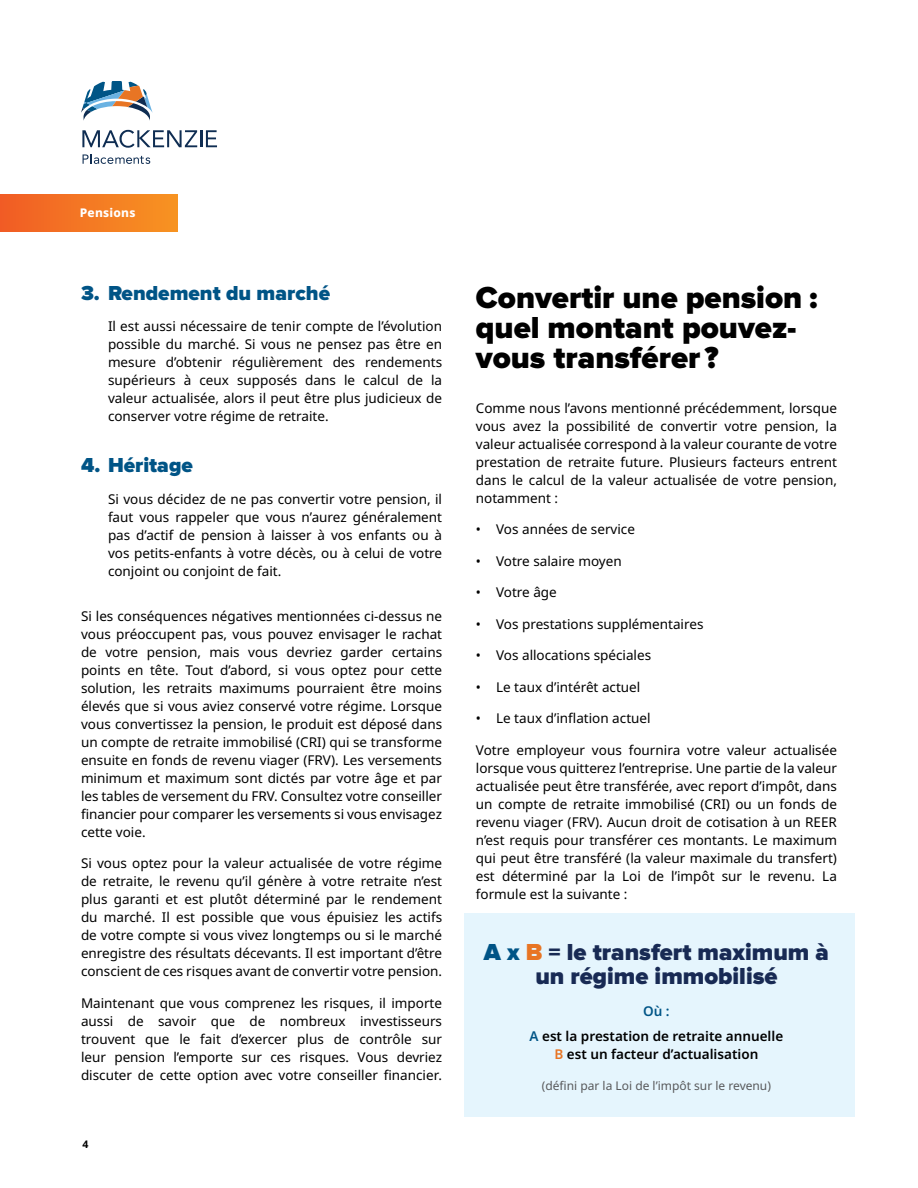
<style>
.page{position:relative;width:918px;height:1188px;background:#fff}
.page>*{position:absolute;margin:0;border:0;box-sizing:border-box;transform-origin:0 0}
.Heading_Level_1{font:900 31.5px/30px "Proxima Nova";color:#000}
.Heading_Level_2_-_MI{font:900 24px/24px "Proxima Nova";color:#182a54;text-align:center}
.Heading_Level_2_-_MI-2{font:900 21px "Proxima Nova";color:#005486}
.body{font:13.5px/18px "Noto Sans";color:#000;text-align:justify}
.body-2{font:600 13.5px/18px "Noto Sans";color:#000;text-align:center}
.body-3{font:600 13.5px "Noto Sans";color:#005587}
.body-4{font:12px "Noto Sans";color:#58595b}
.t1{font:800 12px "Noto Sans";letter-spacing:.015em;color:#fff}
.t2{font:700 10.5px "Noto Sans";color:#000}
.s1{color:#005486}
.s2{color:#e87524}
</style>
<div class="page">
<svg style="left:81px;top:81px;width:72px;height:40px"></svg>
<svg style="left:82px;top:130px;width:135px;height:18px"></svg>
<svg style="left:83px;top:154px;width:67px;height:10px"></svg>
<div style="left:0;top:194px;width:177px;height:38px;background:linear-gradient(to right,#f15d25,#f79422)"></div>
<div style="left:464px;top:914px;width:391px;height:203px;background:#e5f5fd"></div>
<p class="t1" style="left:80px;top:204px;width:57px">Pensions</p>
<p class="Heading_Level_2_-_MI-2" style="left:81px;top:283px;width:251px">3. Rendement du marché</p>
<p class="body" style="left:108px;top:318px;width:336px">Il est aussi nécessaire de tenir compte de l’évolution possible du marché. Si vous ne pensez pas être en mesure d’obtenir régulièrement des rendements supérieurs à ceux supposés dans le calcul de la valeur actualisée, alors il peut être plus judicieux de conserver votre régime de retraite.</p>
<p class="Heading_Level_2_-_MI-2" style="left:81px;top:456px;width:113px">4. Héritage</p>
<p class="body" style="left:108px;top:490px;width:336px">Si vous décidez de ne pas convertir votre pension, il faut vous rappeler que vous n’aurez généralement pas d’actif de pension à laisser à vos enfants ou à vos petits-enfants à votre décès, ou à celui de votre conjoint ou conjoint de fait.</p>
<p class="body" style="left:81px;top:607px;width:363px">Si les conséquences négatives mentionnées ci-dessus ne vous préoccupent pas, vous pouvez envisager le rachat de votre pension, mais vous devriez garder certains points en tête. Tout d’abord, si vous optez pour cette solution, les retraits maximums pourraient être moins élevés que si vous aviez conservé votre régime. Lorsque vous convertissez la pension, le produit est déposé dans un compte de retraite immobilisé (CRI) qui se transforme ensuite en fonds de revenu viager (FRV). Les versements minimum et maximum sont dictés par votre âge et par les tables de versement du FRV. Consultez votre conseiller financier pour comparer les versements si vous envisagez cette voie.</p>
<p class="body" style="left:81px;top:855px;width:363px">Si vous optez pour la valeur actualisée de votre régime de retraite, le revenu qu’il génère à votre retraite n’est plus garanti et est plutôt déterminé par le rendement du marché. Il est possible que vous épuisiez les actifs de votre compte si vous vivez longtemps ou si le marché enregistre des résultats décevants. Il est important d’être conscient de ces risques avant de convertir votre pension.</p>
<p class="body" style="left:81px;top:994px;width:363px">Maintenant que vous comprenez les risques, il importe aussi de savoir que de nombreux investisseurs trouvent que le fait d’exercer plus de contrôle sur leur pension l’emporte sur ces risques. Vous devriez discuter de cette option avec votre conseiller financier.</p>
<p class="t2" style="left:82px;top:1136px;width:8px">4</p>
<p class="Heading_Level_1" style="left:476px;top:284px;width:343px">Convertir une pension : quel montant pouvez&shy;vous transférer ?</p>
<p class="body" style="left:476px;top:399px;width:363px">Comme nous l’avons mentionné précédemment, lorsque vous avez la possibilité de convertir votre pension, la valeur actualisée correspond à la valeur courante de votre prestation de retraite future. Plusieurs facteurs entrent dans le calcul de la valeur actualisée de votre pension, notamment :</p>
<p class="body" style="left:476px;top:521px;width:161px">• Vos années de service</p>
<p class="body" style="left:476px;top:552px;width:147px">• Votre salaire moyen</p>
<p class="body" style="left:476px;top:584px;width:83px">• Votre âge</p>
<p class="body" style="left:476px;top:615px;width:229px">• Vos prestations supplémentaires</p>
<p class="body" style="left:476px;top:647px;width:177px">• Vos allocations spéciales</p>
<p class="body" style="left:476px;top:678px;width:166px">• Le taux d’intérêt actuel</p>
<p class="body" style="left:476px;top:710px;width:176px">• Le taux d’inflation actuel</p>
<p class="body" style="left:476px;top:741px;width:363px">Votre employeur vous fournira votre valeur actualisée lorsque vous quitterez l’entreprise. Une partie de la valeur actualisée peut être transférée, avec report d’impôt, dans un compte de retraite immobilisé (CRI) ou un fonds de revenu viager (FRV). Aucun droit de cotisation à un REER n’est requis pour transférer ces montants. Le maximum qui peut être transféré (la valeur maximale du transfert) est déterminé par la Loi de l’impôt sur le revenu. La formule est la suivante :</p>
<p class="Heading_Level_2_-_MI" style="left:484px;top:941px;width:347px"><span class="s1">A x</span> <span class="s2">B</span> = le transfert maximum à un régime immobilisé</p>
<p class="body-3" style="left:643px;top:1002px;width:28px">Où :</p>
<p class="body-2" style="left:530px;top:1027px;width:255px"><span class="s1">A</span> est la prestation de retraite annuelle<br><span class="s2">B</span> est un facteur d’actualisation</p>
<p class="body-4" style="left:542px;top:1077px;width:231px">(défini par la Loi de l’impôt sur le revenu)</p>
</div>
